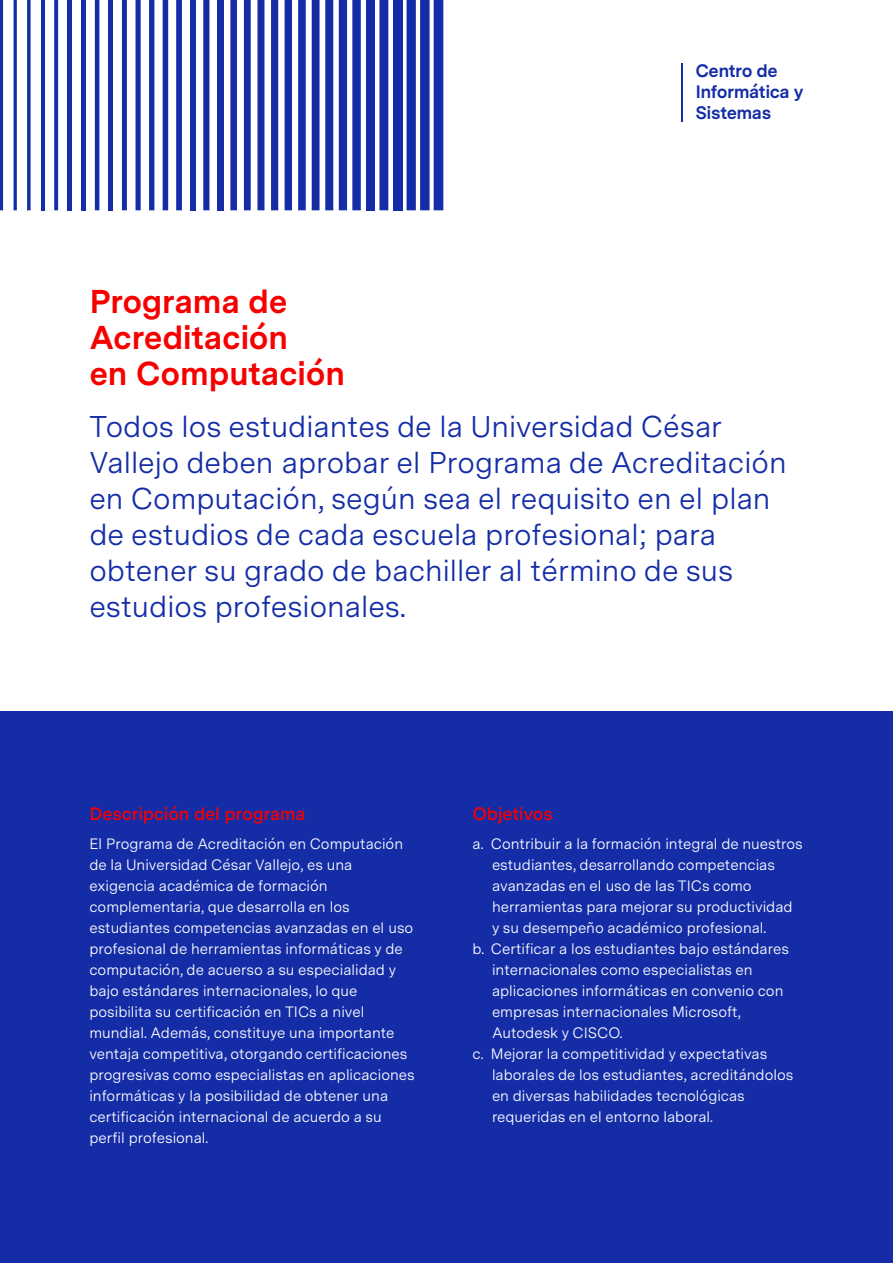
<style>
.page{position:relative;width:893px;height:1263px;background:#fff}
.page>*{position:absolute;margin:0;border:0;box-sizing:border-box;transform-origin:0 0}
.t1{font:700 33px/36px "Messina Sans";letter-spacing:-.015em;color:#f60000}
.t2{font:30px/36px "Messina Sans";color:#142da7}
.t3{font:600 18px "Messina Sans";letter-spacing:-.015em;color:#f60000}
.t4{font:700 18px/20.9px "Messina Sans";letter-spacing:-.025em;color:#142da7}
.t5{font:15px/21px "Messina Sans";color:#fff}
</style>
<div class="page">
<div style="left:0;top:711px;width:893px;height:552px;background:#142da7"></div>
<div style="left:434px;top:0;width:9px;height:210px;background:#142da7"></div>
<div style="left:420px;top:0;width:10px;height:210px;background:#142da7"></div>
<div style="left:407px;top:0;width:9px;height:210px;background:#142da7"></div>
<div style="left:393px;top:0;width:9px;height:210px;background:#142da7"></div>
<div style="left:379px;top:0;width:9px;height:210px;background:#142da7"></div>
<div style="left:366px;top:0;width:9px;height:210px;background:#142da7"></div>
<div style="left:352px;top:0;width:9px;height:210px;background:#142da7"></div>
<div style="left:339px;top:0;width:8px;height:210px;background:#142da7"></div>
<div style="left:325px;top:0;width:8px;height:210px;background:#142da7"></div>
<div style="left:312px;top:0;width:8px;height:210px;background:#142da7"></div>
<div style="left:298px;top:0;width:8px;height:210px;background:#142da7"></div>
<div style="left:285px;top:0;width:7px;height:210px;background:#142da7"></div>
<div style="left:271px;top:0;width:7px;height:210px;background:#142da7"></div>
<div style="left:257px;top:0;width:7px;height:210px;background:#142da7"></div>
<div style="left:244px;top:0;width:7px;height:210px;background:#142da7"></div>
<div style="left:230px;top:0;width:7px;height:210px;background:#142da7"></div>
<div style="left:217px;top:0;width:6px;height:210px;background:#142da7"></div>
<div style="left:203px;top:0;width:6px;height:210px;background:#142da7"></div>
<div style="left:190px;top:0;width:6px;height:210px;background:#142da7"></div>
<div style="left:176px;top:0;width:6px;height:210px;background:#142da7"></div>
<div style="left:163px;top:0;width:5px;height:210px;background:#142da7"></div>
<div style="left:149px;top:0;width:5px;height:210px;background:#142da7"></div>
<div style="left:136px;top:0;width:5px;height:210px;background:#142da7"></div>
<div style="left:122px;top:0;width:5px;height:210px;background:#142da7"></div>
<div style="left:108px;top:0;width:5px;height:210px;background:#142da7"></div>
<hr style="left:95px;top:0;width:4px;height:210px;background:#142da7">
<div style="left:81px;top:0;width:5px;height:210px;background:#142da7"></div>
<hr style="left:68px;top:0;width:4px;height:210px;background:#142da7">
<svg style="left:54px;top:0;width:4px;height:210px"></svg>
<hr style="left:41px;top:0;width:3px;height:210px;background:#142da7">
<svg style="left:27px;top:0;width:4px;height:210px"></svg>
<hr style="left:14px;top:0;width:3px;height:210px;background:#142da7">
<hr style="left:0;top:0;width:3px;height:210px;background:#142da7">
<hr style="left:681px;top:63px;width:1px;height:59px;background:#142da7">
<h1 class="t1" style="left:89px;top:281px;width:257px">Programa de<br>Acreditación<br>en Computación</h1>
<p class="t4" style="left:695px;top:60px;width:110px">Centro de<br>Informática y<br>Sistemas</p>
<p class="t2" style="left:89px;top:408px;width:699px">Todos los estudiantes de la Universidad César Vallejo deben aprobar el Programa de Acreditación en Computación, según sea el requisito en el plan de estudios de cada escuela profesional; para obtener su grado de bachiller al término de sus estudios profesionales.</p>
<p class="t3" style="left:89px;top:800px;width:218px">Descripción del programa</p>
<p class="t5" style="left:89px;top:832px;width:327px">El Programa de Acreditación en Computación de la Universidad César Vallejo, es una exigencia académica de formación complementaria, que desarrolla en los estudiantes competencias avanzadas en el uso profesional de herramientas informáticas y de computación, de acuerso a su especialidad y bajo estándares internacionales, lo que posibilita su certificación en TICs a nivel mundial. Además, constituye una importante ventaja competitiva, otorgando certificaciones progresivas como especialistas en aplicaciones informáticas y la posibilidad de obtener una certificación internacional de acuerdo a su perfil profesional.</p>
<p class="t3" style="left:472px;top:800px;width:82px">Objetivos</p>
<p class="t5" style="left:472px;top:832px;width:332px">a. Contribuir a la formación integral de nuestros</p>
<p class="t5" style="left:492px;top:853px;width:284px">estudiantes, desarrollando competencias</p>
<p class="t5" style="left:492px;top:874px;width:261px">avanzadas en el uso de las TICs como</p>
<p class="t5" style="left:492px;top:895px;width:302px">herramientas para mejorar su productividad</p>
<p class="t5" style="left:492px;top:916px;width:276px">y su desempeño académico profesional.</p>
<p class="t5" style="left:472px;top:937px;width:318px">b. Certificar a los estudiantes bajo estándares</p>
<p class="t5" style="left:492px;top:958px;width:262px">internacionales como especialistas en</p>
<p class="t5" style="left:492px;top:979px;width:293px">aplicaciones informáticas en convenio con</p>
<p class="t5" style="left:492px;top:1000px;width:250px">empresas internacionales Microsoft,</p>
<p class="t5" style="left:492px;top:1021px;width:132px">Autodesk y CISCO.</p>
<p class="t5" style="left:472px;top:1042px;width:296px">c. Mejorar la competitividad y expectativas</p>
<p class="t5" style="left:492px;top:1063px;width:303px">laborales de los estudiantes, acreditándolos</p>
<p class="t5" style="left:492px;top:1084px;width:254px">en diversas habilidades tecnológicas</p>
<p class="t5" style="left:492px;top:1105px;width:223px">requeridas en el entorno laboral.</p>
</div>
